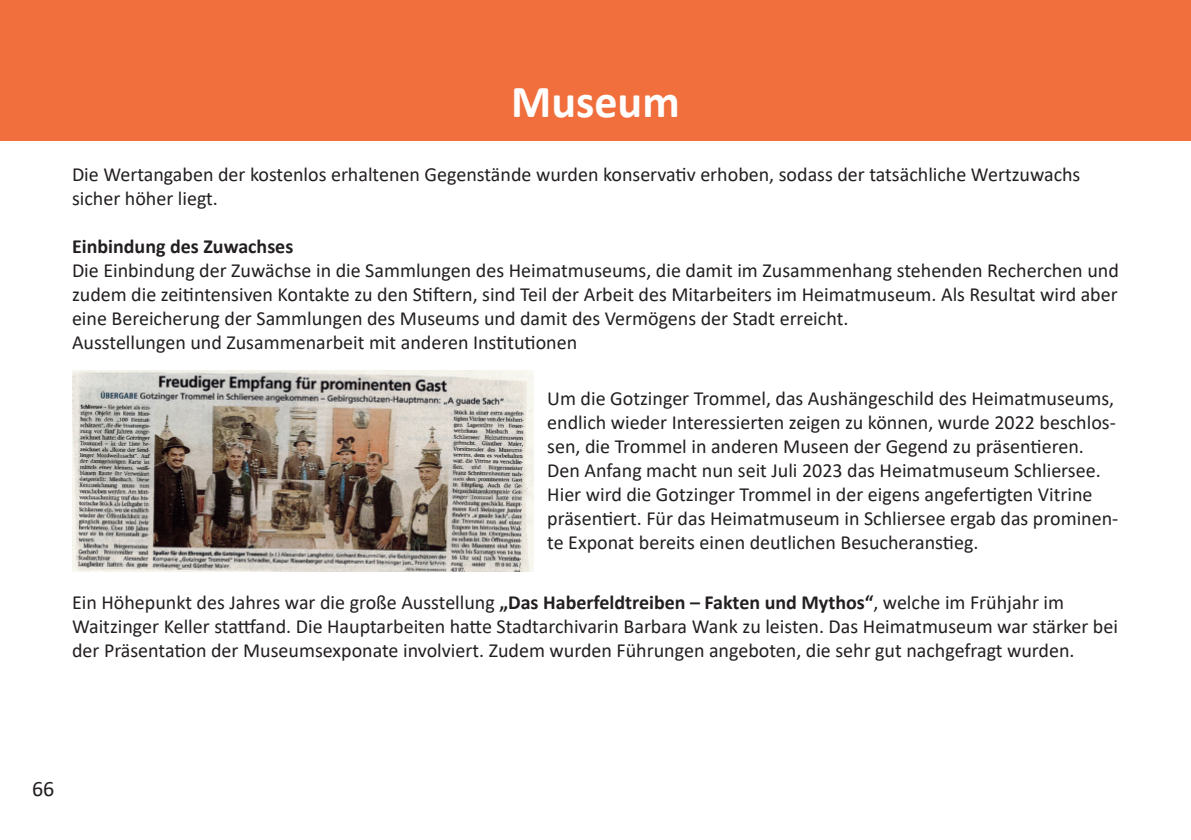
<style>
.page{position:relative;width:1191px;height:840px;background:#fff}
.page>*{position:absolute;margin:0;border:0;box-sizing:border-box;transform-origin:0 0}
.t1{font:700 46px "Calibri";color:#fff}
.t2{font:22px "Calibri";color:#231f20}
.t3{font:20px/24px "Calibri";color:#231f20}
.t4{font:700 20px "Calibri";color:#231f20}
.s1{font-weight:700}
</style>
<div class="page">
<div style="left:0;top:0;width:1191px;height:141px;background:#f06f3d"></div>
<img style="left:72px;top:370px;width:461px;height:201px">
<h1 class="t1" style="left:511px;top:83px;width:170px">Museum</h1>
<p class="t3" style="left:72px;top:161px;width:1010px">Die Wertangaben der kostenlos erhaltenen Gegenstände wurden konservativ erhoben, sodass der tatsächliche Wertzuwachs sicher höher liegt.</p>
<p class="t4" style="left:72px;top:238px;width:223px">Einbindung des Zuwachses</p>
<p class="t3" style="left:72px;top:257px;width:1048px">Die Einbindung der Zuwächse in die Sammlungen des Heimatmuseums, die damit im Zusammenhang stehenden Recherchen und zudem die zeitintensiven Kontakte zu den Stiftern, sind Teil der Arbeit des Mitarbeiters im Heimatmuseum. Als Resultat wird aber eine Bereicherung der Sammlungen des Museums und damit des Vermögens der Stadt erreicht.<br>Ausstellungen und Zusammenarbeit mit anderen Institutionen</p>
<p class="t3" style="left:547px;top:388px;width:572px">Um die Gotzinger Trommel, das Aushängeschild des Heimatmuseums, endlich wieder Interessierten zeigen zu können, wurde 2022 beschlos&shy;sen, die Trommel in anderen Museen der Gegend zu präsentieren.<br>Den Anfang macht nun seit Juli 2023 das Heimatmuseum Schliersee.<br>Hier wird die Gotzinger Trommel in der eigens angefertigten Vitrine präsentiert. Für das Heimatmuseum in Schliersee ergab das prominen&shy;te Exponat bereits einen deutlichen Besucheranstieg.</p>
<p class="t3" style="left:72px;top:589px;width:1047px">Ein Höhepunkt des Jahres war die große Ausstellung <span class="s1">„Das Haberfeldtreiben – Fakten und Mythos“</span>, welche im Frühjahr im<br>Waitzinger Keller stattfand. Die Hauptarbeiten hatte Stadtarchivarin Barbara Wank zu leisten. Das Heimatmuseum war stärker bei der Präsentation der Museumsexponate involviert. Zudem wurden Führungen angeboten, die sehr gut nachgefragt wurden.</p>
<p class="t2" style="left:32px;top:780px;width:24px">66</p>
</div>
